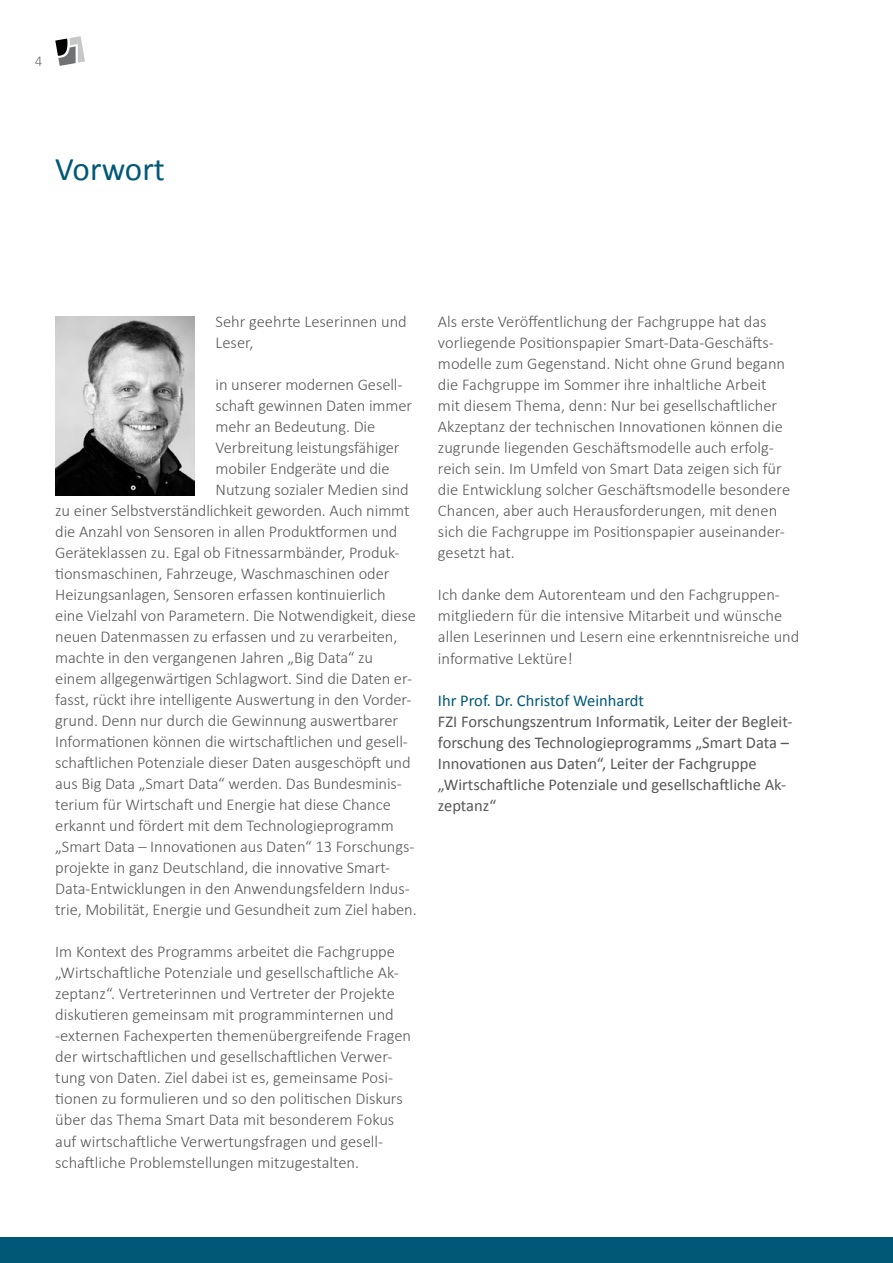
<style>
.page{position:relative;width:893px;height:1263px;background:#fff}
.page>*{position:absolute;margin:0;border:0;box-sizing:border-box;transform-origin:0 0}
.t1{font:33px "Calibri";color:#005877}
.t2{font:300 16.5px/21px "Calibri";letter-spacing:-.005em;color:#58585a}
.t3{font:16.5px/21px "Calibri";color:#58585a}
.t4{font:16.5px "Calibri";color:#005877}
.t5{font:300 15px "Calibri";color:#707172}
</style>
<div class="page">
<svg style="left:55px;top:36px;width:30px;height:30px"></svg>
<div style="left:0;top:1237px;width:893px;height:26px;background:#005877"></div>
<img style="left:55px;top:317px;width:139px;height:178px">
<p class="t5" style="left:35px;top:52px;width:9px">4</p>
<h1 class="t1" style="left:55px;top:148px;width:111px">Vorwort</h1>
<p class="t2" style="left:216px;top:310px;width:193px">Sehr geehrte Leserinnen und<br>Leser,</p>
<p class="t2" style="left:216px;top:373px;width:188px">in unserer modernen Gesell-</p>
<p class="t2" style="left:216px;top:394px;width:198px">schaft gewinnen Daten immer</p>
<p class="t2" style="left:216px;top:415px;width:161px">mehr an Bedeutung. Die</p>
<p class="t2" style="left:216px;top:436px;width:186px">Verbreitung leistungsfähiger</p>
<p class="t2" style="left:216px;top:457px;width:176px">mobiler Endgeräte und die</p>
<p class="t2" style="left:216px;top:478px;width:195px">Nutzung sozialer Medien sind</p>
<p class="t2" style="left:55px;top:499px;width:356px">zu einer Selbstverständlichkeit geworden. Auch nimmt</p>
<p class="t2" style="left:55px;top:520px;width:344px">die Anzahl von Sensoren in allen Produktformen und</p>
<p class="t2" style="left:55px;top:541px;width:346px">Geräteklassen zu. Egal ob Fitnessarmbänder, Produk-</p>
<p class="t2" style="left:55px;top:562px;width:336px">tionsmaschinen, Fahrzeuge, Waschmaschinen oder</p>
<p class="t2" style="left:55px;top:584px;width:332px">Heizungsanlagen, Sensoren erfassen kontinuierlich</p>
<p class="t2" style="left:55px;top:605px;width:362px">eine Vielzahl von Parametern. Die Notwendigkeit, diese</p>
<p class="t2" style="left:55px;top:626px;width:344px">neuen Datenmassen zu erfassen und zu verarbeiten,</p>
<p class="t2" style="left:55px;top:647px;width:319px">machte in den vergangenen Jahren „Big Data“ zu</p>
<p class="t2" style="left:55px;top:668px;width:358px">einem allgegenwärtigen Schlagwort. Sind die Daten er-</p>
<p class="t2" style="left:55px;top:689px;width:358px">fasst, rückt ihre intelligente Auswertung in den Vorder-</p>
<p class="t2" style="left:55px;top:710px;width:344px">grund. Denn nur durch die Gewinnung auswertbarer</p>
<p class="t2" style="left:55px;top:731px;width:354px">Informationen können die wirtschaftlichen und gesell-</p>
<p class="t2" style="left:55px;top:752px;width:357px">schaftlichen Potenziale dieser Daten ausgeschöpft und</p>
<p class="t2" style="left:55px;top:773px;width:348px">aus Big Data „Smart Data“ werden. Das Bundesminis-</p>
<p class="t2" style="left:55px;top:794px;width:337px">terium für Wirtschaft und Energie hat diese Chance</p>
<p class="t2" style="left:55px;top:815px;width:340px">erkannt und fördert mit dem Technologieprogramm</p>
<p class="t2" style="left:55px;top:836px;width:361px">„Smart Data – Innovationen aus Daten“ 13 Forschungs-</p>
<p class="t2" style="left:55px;top:857px;width:337px">projekte in ganz Deutschland, die innovative Smart-</p>
<p class="t2" style="left:55px;top:878px;width:356px">Data-Entwicklungen in den Anwendungsfeldern Indus-</p>
<p class="t2" style="left:55px;top:899px;width:363px">trie, Mobilität, Energie und Gesundheit zum Ziel haben.</p>
<p class="t2" style="left:55px;top:941px;width:357px">Im Kontext des Programms arbeitet die Fachgruppe „Wirtschaftliche Potenziale und gesellschaftliche Ak&shy;zeptanz“. Vertreterinnen und Vertreter der Projekte diskutieren gemeinsam mit programminternen und -externen Fachexperten themenübergreifende Fragen der wirtschaftlichen und gesellschaftlichen Verwer&shy;tung von Daten. Ziel dabei ist es, gemeinsame Posi&shy;tionen zu formulieren und so den politischen Diskurs über das Thema Smart Data mit besonderem Fokus auf wirtschaftliche Verwertungsfragen und gesell&shy;schaftliche Problemstellungen mitzugestalten.</p>
<p class="t2" style="left:438px;top:311px;width:354px">Als erste Veröffentlichung der Fachgruppe hat das vorliegende Positionspapier Smart-Data-Geschäfts&shy;modelle zum Gegenstand. Nicht ohne Grund begann die Fachgruppe im Sommer ihre inhaltliche Arbeit mit diesem Thema, denn: Nur bei gesellschaftlicher Akzeptanz der technischen Innovationen können die zugrunde liegenden Geschäftsmodelle auch erfolg&shy;reich sein. Im Umfeld von Smart Data zeigen sich für die Entwicklung solcher Geschäftsmodelle besondere Chancen, aber auch Herausforderungen, mit denen sich die Fachgruppe im Positionspapier auseinander&shy;gesetzt hat.</p>
<p class="t2" style="left:438px;top:584px;width:363px">Ich danke dem Autorenteam und den Fachgruppen&shy;mitgliedern für die intensive Mitarbeit und wünsche allen Leserinnen und Lesern eine erkenntnisreiche und informative Lektüre!</p>
<p class="t4" style="left:438px;top:690px;width:208px">Ihr Prof. Dr. Christof Weinhardt</p>
<p class="t3" style="left:438px;top:710px;width:356px">FZI Forschungszentrum Informatik, Leiter der Begleit&shy;forschung des Technologieprogramms „Smart Data – Innovationen aus Daten“, Leiter der Fachgruppe „Wirtschaftliche Potenziale und gesellschaftliche Ak&shy;zeptanz“</p>
</div>
